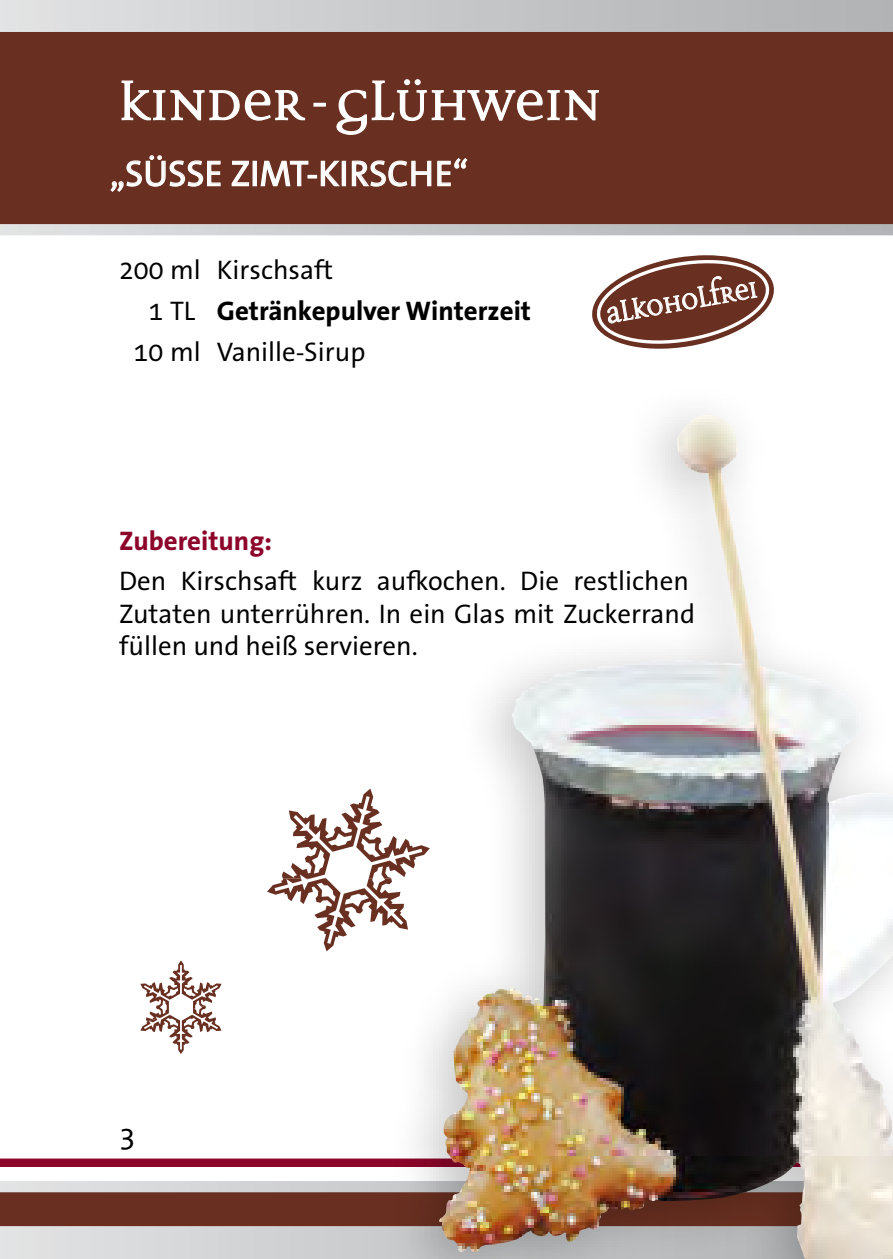
<style>
.page{position:relative;width:893px;height:1259px;background:#fff}
.page>*{position:absolute;margin:0;border:0;box-sizing:border-box;transform-origin:0 0}
.t1{font:75px "Disturbance OT";color:#fff}
.t2{font:39px "Disturbance OT";color:#fff;scale:.91 1}
.t3{font:36px "The Sans Office";color:#fff}
.t4{font:30px "The Sans Office";color:#000}
.t5{font:27px/32.4px "The Sans Office";color:#000}
.t6{font:700 27px "The Sans Office";color:#000}
.t7{font:700 27px "The Sans Office";color:#8d052b}
.s1{font-weight:400}
</style>
<div class="page">
<div style="left:0;top:19px;width:893px;height:211px;background:#693021"></div>
<div style="left:0;top:0;width:893px;height:32px;background:linear-gradient(to right,#e1e1e3,#aeb0b2)"></div>
<svg style="left:0;top:224px;width:893px;height:11px;background:#c6c7c8"></svg>
<div style="left:0;top:1186px;width:893px;height:50px;background:#693021"></div>
<div style="left:0;top:1181px;width:893px;height:11px;background:#d6d7d8"></div>
<div style="left:0;top:1158px;width:893px;height:9px;background:#8d052b"></div>
<div style="left:0;top:1226px;width:893px;height:33px;background:#d6d7d8"></div>
<div style="left:382px;top:379px;width:511px;height:880px;background:#000;opacity:.22"></div>
<img style="left:462px;top:434px;width:282px;height:600px">
<svg style="left:121px;top:80px;width:185px;height:41px"></svg>
<div style="left:313px;top:103px;width:13px;height:4px;border:1px solid #fff"></div>
<svg style="left:336px;top:79px;width:263px;height:56px"></svg>
<svg style="left:110px;top:155px;width:111px;height:37px"></svg>
<svg style="left:231px;top:160px;width:19px;height:27px"></svg>
<div style="left:253px;top:161px;width:4px;height:25px;border:1px solid #fff"></div>
<svg style="left:260px;top:160px;width:80px;height:27px"></svg>
<div style="left:342px;top:161px;width:4px;height:25px;border:1px solid #fff"></div>
<svg style="left:351px;top:158px;width:117px;height:29px"></svg>
<svg style="left:267px;top:788px;width:163px;height:163px"></svg>
<svg style="left:140px;top:960px;width:82px;height:94px"></svg>
<svg style="left:592px;top:255px;width:182px;height:94px"></svg>
<h1 class="t1" style="left:119px;top:67px;width:484px">kinder-glühwein</h1>
<h3 class="t3" style="left:110px;top:150px;width:360px">„SÜSSE ZIMT-KIRSCHE“</h3>
<p class="t5" style="left:119px;top:253px;width:216px">200 ml Kirschsaft</p>
<p class="t6" style="left:148px;top:294px;width:384px"><span class="s1">1 TL</span> Getränkepulver Winterzeit</p>
<p class="t5" style="left:134px;top:335px;width:233px">10 ml Vanille-Sirup</p>
<h2 class="t2" style="left:603px;top:296px;width:170px;rotate:-10deg">alkoholfrei</h2>
<p class="t7" style="left:119px;top:523px;width:154px">Zubereitung:</p>
<p class="t5" style="left:119px;top:564px;width:578px">Den Kirschsaft kurz aufkochen. Die restlichen<br>Zutaten unterrühren. In ein Glas mit Zuckerrand füllen und heiß servieren.</p>
<p class="t4" style="left:119px;top:1117px;width:18px">3</p>
</div>
